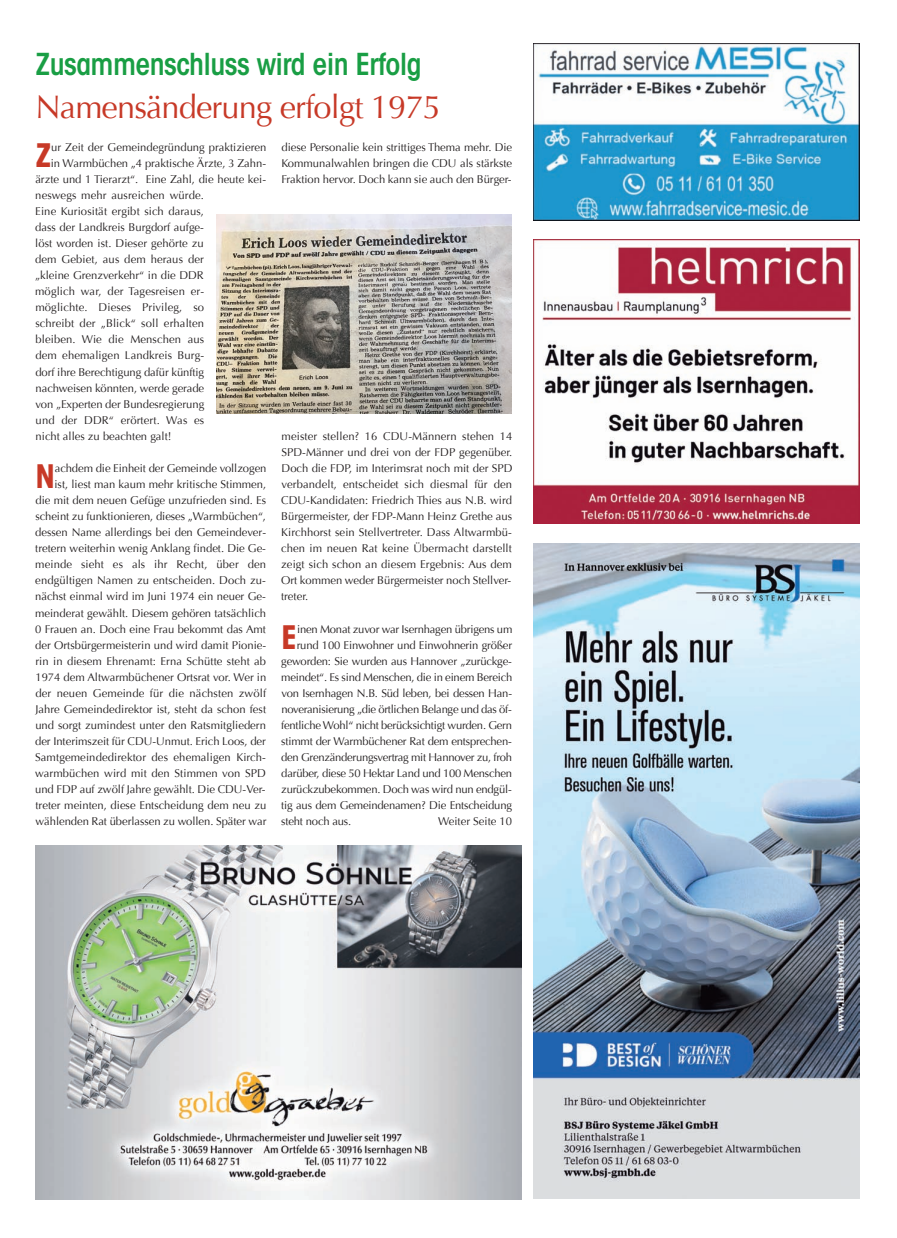
<style>
.page{position:relative;width:897px;height:1238px;background:#fff}
.page>*{position:absolute;margin:0;border:0;box-sizing:border-box;transform-origin:0 0}
.t1{font:32.5px "Optima";letter-spacing:-.025em;color:#c73927}
.t2{font:700 condensed 32.12px "ITC Avant Garde Std";color:#c73927}
.t3{font:600 condensed 30px "ITC Avant Garde Std";letter-spacing:-.02em;color:#199e44}
.t4{font:11.25px/16.1px "Optima";color:#231f20;text-align:justify}
.t5{font:11.25px "Optima";letter-spacing:-.02em;color:#231f20}
.t6{font:11.25px "Optima";letter-spacing:-.025em;color:#231f20}
</style>
<div class="page">
<img style="left:217px;top:214px;width:294px;height:199px">
<img style="left:533px;top:543px;width:326px;height:656px">
<div style="left:530px;top:41px;width:331px;height:184px;background:linear-gradient(to right,#fff,#fff)"></div>
<img style="left:533px;top:43px;width:326px;height:177px">
<img style="left:533px;top:240px;width:326px;height:283px">
<img style="left:35px;top:845px;width:487px;height:354px">
<h3 class="t3" style="left:35px;top:53px;width:387px">Zusammenschluss wird ein Erfolg</h3>
<h1 class="t1" style="left:35px;top:88px;width:407px">Namensänderung erfolgt 1975</h1>
<h2 class="t2" style="left:35px;top:143px;width:18px">Z</h2>
<p class="t4" style="left:51px;top:139px;width:217px">ur Zeit der Gemeindegründung praktizieren</p>
<p class="t4" style="left:281px;top:139px;width:232px">diese Personalie kein strittiges Thema mehr. Die Kommunalwahlen bringen die CDU als stärkste Fraktion hervor. Doch kann sie auch den Bürger-</p>
<p class="t4" style="left:51px;top:155px;width:217px">in Warmbüchen „4 praktische Ärzte, 3 Zahn-</p>
<p class="t4" style="left:35px;top:171px;width:232px">ärzte und 1 Tierarzt“. Eine Zahl, die heute kei-</p>
<p class="t4" style="left:35px;top:187px;width:170px">neswegs mehr ausreichen würde.</p>
<p class="t4" style="left:35px;top:203px;width:170px">Eine Kuriosität ergibt sich daraus,</p>
<p class="t4" style="left:35px;top:219px;width:170px">dass der Landkreis Burgdorf aufge-</p>
<p class="t4" style="left:35px;top:235px;width:170px">löst worden ist. Dieser gehörte zu</p>
<p class="t4" style="left:35px;top:251px;width:170px">dem Gebiet, aus dem heraus der</p>
<p class="t4" style="left:35px;top:267px;width:170px">„kleine Grenzverkehr“ in die DDR</p>
<p class="t4" style="left:35px;top:283px;width:170px">möglich war, der Tagesreisen er-</p>
<p class="t4" style="left:35px;top:299px;width:170px">möglichte. Dieses Privileg, so</p>
<p class="t4" style="left:35px;top:315px;width:170px">schreibt der „Blick“ soll erhalten</p>
<p class="t4" style="left:35px;top:332px;width:170px">bleiben. Wie die Menschen aus</p>
<p class="t4" style="left:35px;top:348px;width:170px">dem ehemaligen Landkreis Burg-</p>
<p class="t4" style="left:35px;top:364px;width:170px">dorf ihre Berechtigung dafür künftig</p>
<p class="t4" style="left:36px;top:380px;width:170px">nachweisen könnten, werde gerade</p>
<p class="t4" style="left:36px;top:396px;width:170px">von „Experten der Bundesregierung</p>
<p class="t4" style="left:36px;top:412px;width:170px">und der DDR“ erörtert. Was es</p>
<p class="t4" style="left:36px;top:428px;width:137px">nicht alles zu beachten galt!</p>
<h2 class="t2" style="left:35px;top:464px;width:21px">N</h2>
<p class="t4" style="left:281px;top:428px;width:233px">meister stellen? 16 CDU-Männern stehen 14<br>SPD-Männer und drei von der FDP gegenüber.<br>Doch die FDP, im Interimsrat noch mit der SPD verbandelt, entscheidet sich diesmal für den CDU-Kandidaten: Friedrich Thies aus N.B. wird Bürgermeister, der FDP-Mann Heinz Grethe aus Kirchhorst sein Stellvertreter. Dass Altwarmbü&shy;chen im neuen Rat keine Übermacht darstellt zeigt sich schon an diesem Ergebnis: Aus dem Ort kommen weder Bürgermeister noch Stellver&shy;treter.</p>
<h2 class="t2" style="left:281px;top:625px;width:18px">E</h2>
<p class="t4" style="left:297px;top:621px;width:217px">inen Monat zuvor war Isernhagen übrigens um</p>
<p class="t4" style="left:35px;top:460px;width:233px;text-align:right">achdem die Einheit der Gemeinde vollzogen<br>ist, liest man kaum mehr kritische Stimmen,<br>die mit dem neuen Gefüge unzufrieden sind. Es scheint zu funktionieren, dieses „Warmbüchen“, dessen Name allerdings bei den Gemeindever&shy;tretern weiterhin wenig Anklang findet. Die Ge&shy;meinde sieht es als ihr Recht, über den endgültigen Namen zu entscheiden. Doch zu&shy;nächst einmal wird im Juni 1974 ein neuer Ge&shy;meinderat gewählt. Diesem gehören tatsächlich 0 Frauen an. Doch eine Frau bekommt das Amt der Ortsbürgermeisterin und wird damit Pionie&shy;rin in diesem Ehrenamt: Erna Schütte steht ab 1974 dem Altwarmbüchener Ortsrat vor. Wer in der neuen Gemeinde für die nächsten zwölf Jahre Gemeindedirektor ist, steht da schon fest und sorgt zumindest unter den Ratsmitgliedern der Interimszeit für CDU-Unmut. Erich Loos, der Samtgemeindedirektor des ehemaligen Kirch&shy;warmbüchen wird mit den Stimmen von SPD und FDP auf zwölf Jahre gewählt. Die CDU-Ver&shy;treter meinten, diese Entscheidung dem neu zu wählenden Rat überlassen zu wollen. Später war</p>
<p class="t4" style="left:297px;top:637px;width:217px">rund 100 Einwohner und Einwohnerin größer</p>
<p class="t4" style="left:281px;top:653px;width:232px">geworden: Sie wurden aus Hannover „zurückge-</p>
<p class="t5" style="left:281px;top:670px;width:232px">meindet“. Es sind Menschen, die in einem Bereich</p>
<p class="t4" style="left:281px;top:685px;width:232px">von Isernhagen N.B. Süd leben, bei dessen Han-</p>
<p class="t6" style="left:281px;top:702px;width:232px">noveranisierung „die örtlichen Belange und das öf-</p>
<p class="t5" style="left:281px;top:718px;width:232px">fentliche Wohl“ nicht berücksichtigt wurden. Gern</p>
<p class="t4" style="left:281px;top:733px;width:232px">stimmt der Warmbüchener Rat dem entsprechen-</p>
<p class="t6" style="left:281px;top:751px;width:232px">den Grenzänderungsvertrag mit Hannover zu, froh</p>
<p class="t5" style="left:281px;top:767px;width:232px">darüber, diese 50 Hektar Land und 100 Menschen</p>
<p class="t4" style="left:281px;top:781px;width:232px">zurückzubekommen. Doch was wird nun endgül-</p>
<p class="t4" style="left:281px;top:797px;width:232px">tig aus dem Gemeindenamen? Die Entscheidung</p>
<p class="t4" style="left:281px;top:814px;width:71px">steht noch aus.</p>
<p class="t4" style="left:438px;top:813px;width:75px">Weiter Seite 10</p>
</div>
